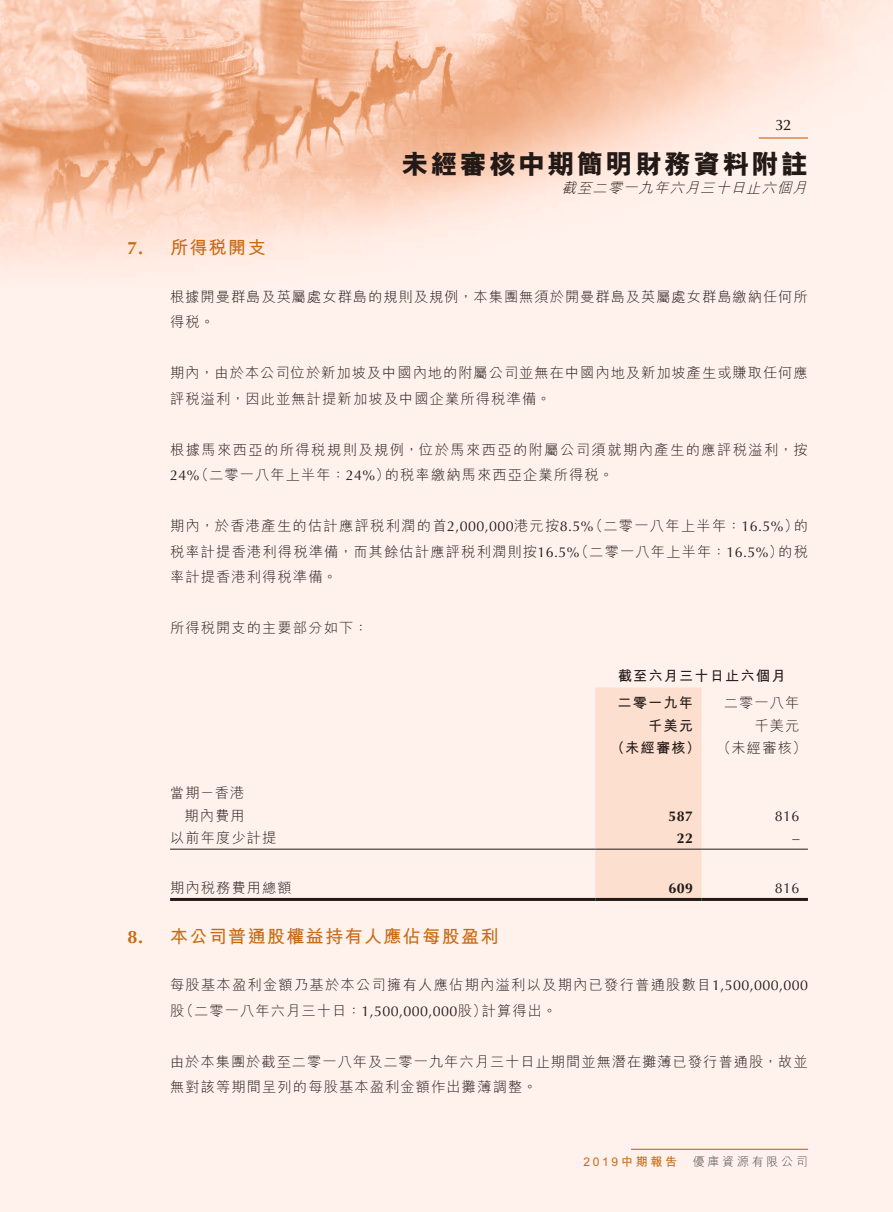
<style>
.page{position:relative;width:893px;height:1212px;background:#fff2ec}
.page>*{position:absolute;margin:0;border:0;box-sizing:border-box;transform-origin:0 0}
.t1{font:800 27px "M Hei HK";letter-spacing:.08em;color:#231916}
.t2{font:700 18px "M Hei HK";letter-spacing:.08em;color:#c76a14}
.t3{font:700 18px "Optima LT Std";color:#c76a14}
.t4{font:500 15px "Optima LT Std";color:#231916}
.t5{font:300 14.25px/25.5px "M Hei HK";letter-spacing:.08em;color:#231916}
.t6{font:300 14.25px/25.5px "M Hei HK";letter-spacing:.1em;color:#231916}
.t7{font:700 14.25px/22.5px "M Hei HK";letter-spacing:.08em;color:#231916}
.t8{font:italic 300 14.25px "M Hei HK";color:#231916}
.t9{font:14.25px "Optima LT Std";letter-spacing:.03em;color:#231916}
.t10{font:700 14.25px "Optima LT Std";letter-spacing:.03em;color:#231916}
.t11{font:300 12px "M Hei HK";letter-spacing:.23em;color:#4d4a4a}
.t12{font:700 12px "M Hei HK";letter-spacing:.23em;color:#c76a14}
.s1{font-family:"Optima LT Std";font-weight:400}
.s2{font-weight:300}
</style>
<div class="page">
<img style="left:0;top:0;width:887px;height:268px">
<hr style="left:631px;top:1149px;width:177px;height:1px;background:#c76a14">
<hr style="left:759px;top:137px;width:49px;height:2px;background:#c76a14">
<div style="left:595px;top:687px;width:107px;height:211px;background:#fcdfcf"></div>
<hr style="left:170px;top:849px;width:425px;height:1px;background:#231916">
<hr style="left:595px;top:849px;width:107px;height:1px;background:#231916">
<hr style="left:702px;top:849px;width:106px;height:1px;background:#231916">
<hr style="left:170px;top:898px;width:425px;height:3px;background:#231916">
<hr style="left:595px;top:898px;width:107px;height:3px;background:#231916">
<hr style="left:702px;top:898px;width:106px;height:3px;background:#231916">
<p class="t3" style="left:128px;top:238px;width:17px">7.</p>
<p class="t3" style="left:128px;top:926px;width:17px">8.</p>
<p class="t2" style="left:170px;top:234px;width:97px">所得稅開支</p>
<p class="t4" style="left:776px;top:117px;width:17px">32</p>
<h1 class="t1" style="left:402px;top:146px;width:408px">未經審核中期簡明財務資料附註</h1>
<p class="t8" style="left:562px;top:177px;width:251px">截至二零一九年六月三十日止六個月</p>
<p class="t5" style="left:170px;top:283px;width:639px">根據開曼群島及英屬處女群島的規則及規例，本集團無須於開曼群島及英屬處女群島繳納任何所得稅。</p>
<p class="t5" style="left:170px;top:360px;width:639px">期內，由於本公司位於新加坡及中國內地的附屬公司並無在中國內地及新加坡產生或賺取任何應評稅溢利，因此並無計提新加坡及中國企業所得稅準備。</p>
<p class="t6" style="left:385px;top:436px;width:424px;text-indent:-215px">根據馬來西亞的所得稅規則及規例，位於馬來西亞的附屬公司須就期內產生的應評稅溢利，按的稅率繳納馬來西亞企業所得稅。</p>
<p class="t5" style="left:194px;top:462px;width:197px">（二零一八年上半年：<span class="s1">24%</span>）</p>
<p class="t9" style="left:170px;top:467px;width:31px">24%</p>
<p class="t5" style="left:170px;top:513px;width:425px">期內，於香港產生的估計應評稅利潤的首<span class="s1">2,000,000</span>港元按<span class="s1">8.5%</span></p>
<p class="t5" style="left:589px;top:513px;width:211px">（二零一八年上半年：<span class="s1">16.5%</span>）</p>
<p class="t5" style="left:794px;top:513px;width:16px">的</p>
<p class="t5" style="left:575px;top:538px;width:210px">（二零一八年上半年：<span class="s1">16.5%</span>）</p>
<p class="t5" style="left:170px;top:538px;width:411px">稅率計提香港利得稅準備，而其餘估計應評稅利潤則按<span class="s1">16.5%</span>率計提香港利得稅準備。</p>
<p class="t5" style="left:170px;top:615px;width:199px">所得稅開支的主要部分如下：</p>
<p class="t5" style="left:778px;top:538px;width:31px">的稅</p>
<p class="t7" style="left:618px;top:664px;width:169px">截至六月三十日止六個月</p>
<p class="t5" style="left:724px;top:690px;width:77px">二零一八年</p>
<p class="t7" style="left:617px;top:691px;width:77px">二零一九年</p>
<p class="t5" style="left:754px;top:712px;width:46px">千美元</p>
<p class="t7" style="left:611px;top:713px;width:197px;text-indent:38px">千美元<br>（未經審核） <span class="s2">（未經審核(</span></p>
<p class="t5" style="left:170px;top:780px;width:76px">當期－香港</p>
<p class="t5" style="left:184px;top:802px;width:62px">期內費用</p>
<p class="t10" style="left:669px;top:807px;width:26px">587</p>
<p class="t9" style="left:775px;top:807px;width:26px">816</p>
<p class="t5" style="left:170px;top:825px;width:108px">以前年度少計提</p>
<p class="t10" style="left:677px;top:830px;width:18px">22</p>
<p class="t9" style="left:792px;top:830px;width:9px">–</p>
<p class="t5" style="left:170px;top:874px;width:123px">期內稅務費用總額</p>
<p class="t2" style="left:170px;top:923px;width:330px">本公司普通股權益持有人應佔每股盈利</p>
<p class="t10" style="left:669px;top:879px;width:26px">609</p>
<p class="t9" style="left:775px;top:880px;width:26px">816</p>
<p class="t5" style="left:482px;top:972px;width:328px;text-indent:-312px">每股基本盈利金額乃基於本公司擁有人應佔期內溢利以及期內已發行普通股數目<span class="s1">1,500,000,000</span>計算得出。</p>
<p class="t5" style="left:179px;top:997px;width:309px">（二零一八年六月三十日：<span class="s1">1,500,000,000</span>股）</p>
<p class="t5" style="left:170px;top:997px;width:16px">股</p>
<p class="t5" style="left:170px;top:1048px;width:639px">由於本集團於截至二零一八年及二零一九年六月三十日止期間並無潛在攤薄已發行普通股，故並無對該等期間呈列的每股基本盈利金額作出攤薄調整。</p>
<p class="t12" style="left:583px;top:1153px;width:95px">2019中期報告</p>
<p class="t11" style="left:693px;top:1153px;width:117px">優庫資源有限公司</p>
</div>
